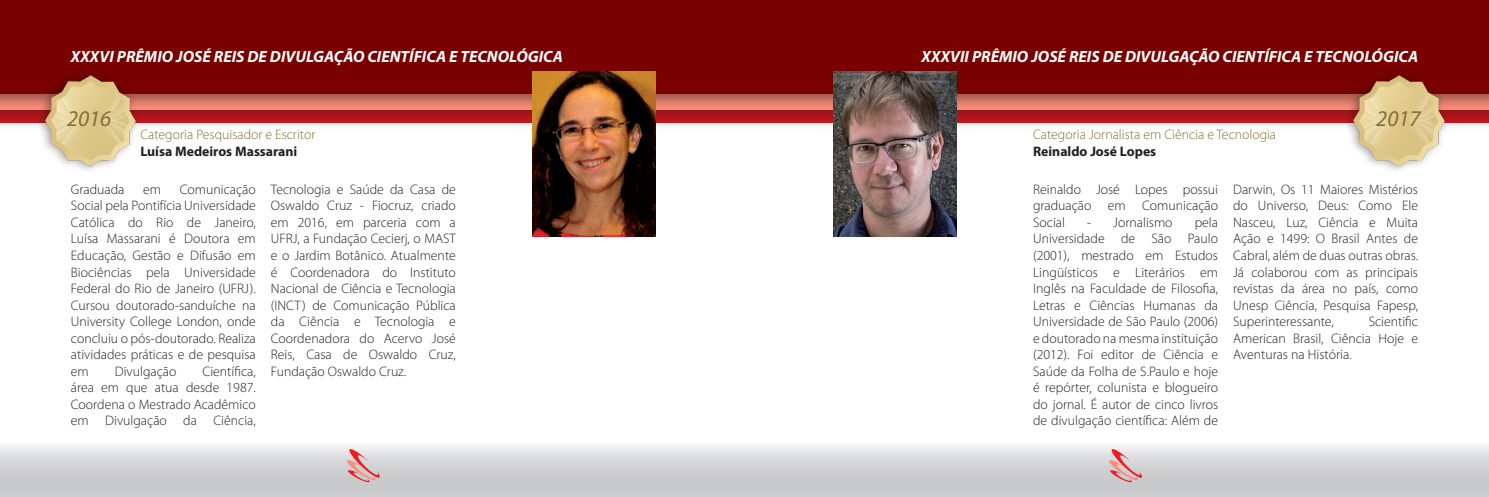
<style>
.page{position:relative;width:1489px;height:497px;background:#fff}
.page>*{position:absolute;margin:0;border:0;box-sizing:border-box;transform-origin:0 0}
.t1{font:italic 22.5px "Myriad Pro";color:#836f34}
.t2{font:italic 700 16.25px "Myriad Pro";color:#fff}
.t3{font:300 13.75px/16.5px "Myriad Pro";color:#231f20;text-align:justify}
.t4{font:300 13.75px "Myriad Pro";color:#836f34}
.t5{font:700 13.75px "Myriad Pro";color:#231f20}
</style>
<div class="page">
<svg style="left:0;top:446px;width:1488px;height:50px;background:#d3d4d6"></svg>
<svg style="left:346px;top:447px;width:34px;height:35px"></svg>
<svg style="left:1108px;top:447px;width:34px;height:35px"></svg>
<img style="left:0;top:109px;width:1488px;height:25px">
<svg style="left:0;top:93px;width:1488px;height:16px;background:#cc6f5f"></svg>
<div style="left:0;top:0;width:1488px;height:93px;background:#790100"></div>
<img style="left:1347px;top:73px;width:102px;height:98px">
<img style="left:39px;top:73px;width:102px;height:98px">
<img style="left:532px;top:71px;width:124px;height:165px">
<img style="left:833px;top:71px;width:123px;height:165px">
<p class="t2" style="left:71px;top:46px;width:493px">XXXVI PRÊMIO JOSÉ REIS DE DIVULGAÇÃO CIENTÍFICA E TECNOLÓGICA</p>
<p class="t2" style="left:921px;top:46px;width:498px">XXXVII PRÊMIO JOSÉ REIS DE DIVULGAÇÃO CIENTÍFICA E TECNOLÓGICA</p>
<h1 class="t1" style="left:67px;top:105px;width:46px">2016</h1>
<h1 class="t1" style="left:1376px;top:105px;width:46px">2017</h1>
<p class="t4" style="left:140px;top:126px;width:177px">Categoria Pesquisador e Escritor</p>
<p class="t5" style="left:140px;top:142px;width:158px">Luísa Medeiros Massarani</p>
<p class="t3" style="left:71px;top:181px;width:55px">Graduada</p>
<p class="t3" style="left:143px;top:181px;width:19px">em</p>
<p class="t3" style="left:71px;top:181px;width:186px;text-indent:109px">Comunicação Social pela Pontifícia Universidade Católica do Rio de Janeiro, Luísa Massarani é Doutora em Educação, Gestão e Difusão em Biociências pela Universidade Federal do Rio de Janeiro (UFRJ).<br>Cursou doutorado-sanduíche na University College London, onde concluiu o pós-doutorado. Realiza atividades práticas e de pesquisa em</p>
<p class="t3" style="left:71px;top:362px;width:186px;text-indent:132px">Científica, área em que atua desde 1987.<br>Coordena o Mestrado Acadêmico em Divulgação da Ciência,</p>
<p class="t3" style="left:115px;top:362px;width:63px">Divulgação</p>
<p class="t3" style="left:271px;top:181px;width:186px">Tecnologia e Saúde da Casa de Oswaldo Cruz - Fiocruz, criado em 2016, em parceria com a UFRJ, a Fundação Cecierj, o MAST e o Jardim Botânico. Atualmente é Coordenadora do Instituto Nacional de Ciência e Tecnologia (INCT) de Comunicação Pública da Ciência e Tecnologia e Coordenadora do Acervo José Reis, Casa de Oswaldo Cruz, Fundação Oswaldo Cruz.</p>
<p class="t4" style="left:1033px;top:126px;width:244px">Categoria Jornalista em Ciência e Tecnologia</p>
<p class="t5" style="left:1033px;top:142px;width:125px">Reinaldo José Lopes</p>
<p class="t3" style="left:1033px;top:181px;width:186px">Reinaldo José Lopes possui graduação em Comunicação Social</p>
<p class="t3" style="left:1232px;top:181px;width:186px">Darwin, Os 11 Maiores Mistérios do Universo, Deus: Como Ele Nasceu, Luz, Ciência e Muita Ação e 1499: O Brasil Antes de Cabral, além de duas outras obras.<br>Já colaborou com as principais revistas da área no país, como Unesp Ciência, Pesquisa Fapesp, Superinteressante,</p>
<p class="t3" style="left:1033px;top:214px;width:186px;text-indent:161px">pela Universidade de São Paulo (2001), mestrado em Estudos Lingüísticos e Literários em Inglês na Faculdade de Filosofia, Letras e Ciências Humanas da Universidade de São Paulo (2006) e doutorado na mesma instituição (2012). Foi editor de Ciência e Saúde da Folha de S.Paulo e hoje é repórter, colunista e blogueiro do jornal. É autor de cinco livros de divulgação científica: Além de</p>
<p class="t3" style="left:1087px;top:214px;width:87px">- Jornalismo</p>
<p class="t3" style="left:1232px;top:313px;width:186px;text-indent:135px">Scientific American Brasil, Ciência Hoje e Aventuras na História.</p>
</div>
